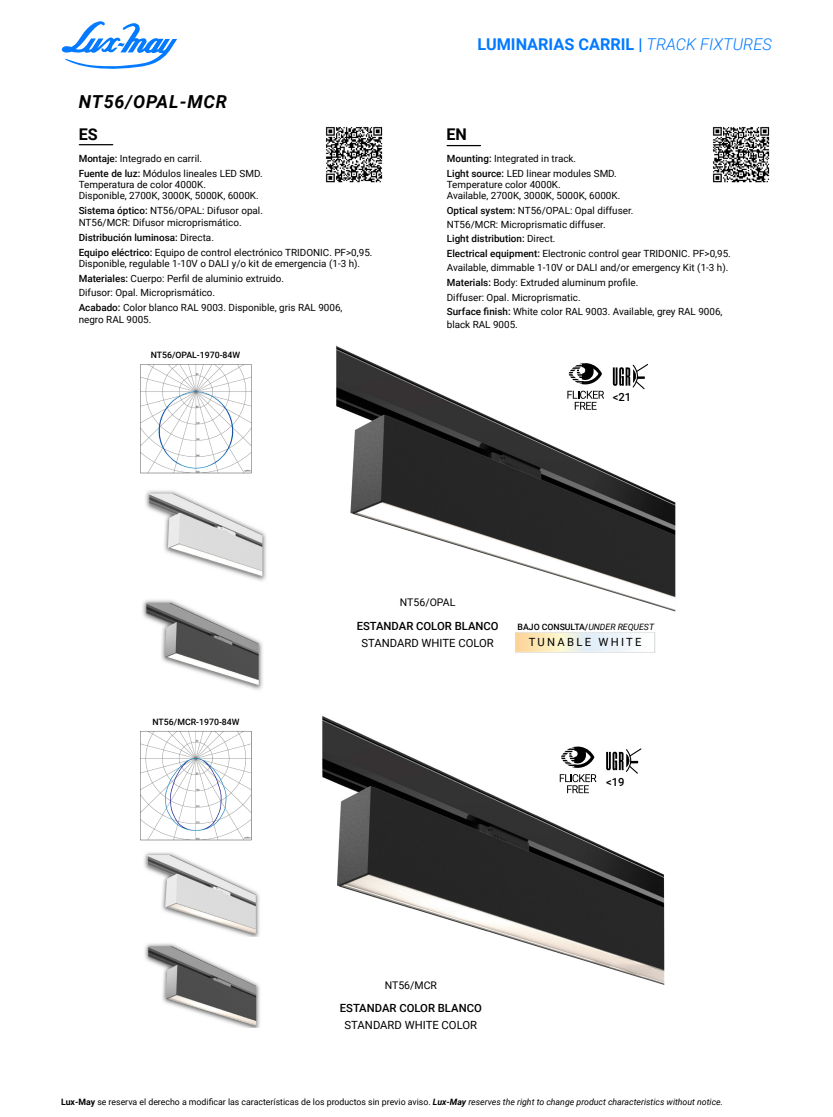
<style>
.page{position:relative;width:833px;height:1117px;background:#fff}
.page>*{position:absolute;margin:0;border:0;box-sizing:border-box;transform-origin:0 0}
.t1{font:italic 700 17.88px "Roboto";letter-spacing:.05em;color:#000}
.t2{font:700 16.25px "Roboto";color:#027aff}
.t3{font:700 16.12px "Roboto";color:#020203}
.t4{font:500 11.25px/16.5px "Roboto";color:#000;text-align:center}
.t5{font:11.25px "Roboto";letter-spacing:.2em;color:#000}
.t6{font:10.5px "Roboto";color:#000}
.t7{font:9.88px/14.9px "Roboto";color:#020203}
.t8{font:8.75px "Roboto";color:#000}
.t9{font:500 8.75px "Roboto";color:#000}
.s1{font-weight:300;font-style:italic}
.s2{font-weight:500}
.s3{font-weight:400}
.s4{font-weight:400;font-style:italic}
.s5{font-weight:700}
.s6{font-weight:700;font-style:italic}
.s7{font-style:italic}
</style>
<div class="page">
<svg style="left:62px;top:21px;width:115px;height:48px"></svg>
<img style="left:322px;top:716px;width:343px;height:269px">
<img style="left:336px;top:345px;width:340px;height:267px">
<hr style="left:79px;top:144px;width:34px;height:1px;background:#020203">
<hr style="left:447px;top:145px;width:33px;height:1px;background:#020203">
<img style="left:140px;top:364px;width:112px;height:110px">
<svg style="left:613px;top:364px;width:35px;height:25px"></svg>
<img style="left:140px;top:731px;width:112px;height:109px">
<svg style="left:606px;top:748px;width:35px;height:25px"></svg>
<img style="left:325px;top:126px;width:58px;height:57px">
<img style="left:712px;top:126px;width:58px;height:57px">
<svg style="left:560px;top:746px;width:36px;height:47px"></svg>
<svg style="left:567px;top:363px;width:37px;height:46px"></svg>
<img style="left:142px;top:490px;width:125px;height:200px">
<img style="left:144px;top:852px;width:116px;height:175px">
<img style="left:515px;top:632px;width:140px;height:21px">
<p class="t2" style="left:477px;top:33px;width:296px">LUMINARIAS CARRIL | <span class="s1">TRACK FIXTURES</span></p>
<p class="t1" style="left:79px;top:89px;width:150px">NT56/OPAL-MCR</p>
<p class="t3" style="left:79px;top:122px;width:21px">ES</p>
<p class="t3" style="left:446px;top:122px;width:22px">EN</p>
<p class="t7" style="left:79px;top:150px;width:185px"><span class="s2">Montaje:</span> Integrado en carril.<br><span class="s2">Fuente de luz:</span> Módulos lineales LED SMD.</p>
<p class="t7" style="left:79px;top:178px;width:182px;line-height:11.2px">Temperatura de color 4000K.<br>Disponible, 2700K, 3000K, 5000K, 6000K.</p>
<p class="t7" style="left:79px;top:204px;width:186px;line-height:12.2px"><span class="s2">Sistema óptico:</span> NT56/OPAL: Difusor opal.<br>NT56/MCR: Difusor microprismático.</p>
<p class="t7" style="left:79px;top:230px;width:295px"><span class="s2">Distribución luminosa:</span> Directa.<br><span class="s2">Equipo eléctrico:</span> Equipo de control electrónico TRIDONIC. PF&gt;0,95.</p>
<p class="t7" style="left:79px;top:256px;width:283px">Disponible, regulable 1-10V o DALI y/o kit de emergencia (1-3 h).<br><span class="s2">Materiales:</span> Cuerpo: Perfil de aluminio extruido.</p>
<p class="t7" style="left:79px;top:284px;width:265px">Difusor: Opal. Microprismático.<br><span class="s2">Acabado:</span> Color blanco RAL 9003. Disponible, gris RAL 9006,</p>
<p class="t7" style="left:79px;top:311px;width:74px">negro RAL 9005.</p>
<p class="t9" style="left:151px;top:349px;width:91px">NT56/OPAL-1970-84W</p>
<p class="t7" style="left:447px;top:150px;width:172px"><span class="s2">Mounting:</span> Integrated in track.<br><span class="s2">Light source:</span> LED linear modules SMD.</p>
<p class="t7" style="left:447px;top:178px;width:175px;line-height:11.2px">Temperature color 4000K.<br>Available, 2700K, 3000K, 5000K, 6000K.</p>
<p class="t7" style="left:447px;top:203px;width:188px;line-height:13.5px"><span class="s2">Optical system:</span> NT56/OPAL: Opal diffuser.<br>NT56/MCR: Microprismatic diffuser.</p>
<p class="t7" style="left:447px;top:231px;width:285px"><span class="s2">Light distribution:</span> Direct.<br><span class="s2">Electrical equipment:</span> Electronic control gear TRIDONIC. PF&gt;0,95.</p>
<p class="t7" style="left:447px;top:259px;width:283px">Available, dimmable 1-10V or DALI and/or emergency Kit (1-3 h).<br><span class="s2">Materials:</span> Body: Extruded aluminum profile.<br>Diffuser: Opal. Microprismatic.<br><span class="s2">Surface finish:</span> White color RAL 9003. Available, grey RAL 9006,</p>
<p class="t7" style="left:447px;top:316px;width:73px">black RAL 9005.</p>
<p class="t4" style="left:613px;top:388px;width:20px">&lt;21</p>
<p class="t6" style="left:400px;top:595px;width:57px">NT56/OPAL</p>
<p class="t9" style="left:152px;top:715px;width:89px">NT56/MCR-1970-84W</p>
<p class="t4" style="left:357px;top:617px;width:143px">ESTANDAR COLOR BLANCO<br><span class="s3">STANDARD WHITE COLOR</span></p>
<p class="t9" style="left:517px;top:621px;width:138px">BAJO CONSULTA/<span class="s4">UNDER REQUEST</span></p>
<p class="t5" style="left:528px;top:634px;width:114px">TUNABLE WHITE</p>
<p class="t4" style="left:606px;top:773px;width:20px">&lt;19</p>
<p class="t6" style="left:385px;top:977px;width:54px">NT56/MCR</p>
<p class="t4" style="left:340px;top:999px;width:143px">ESTANDAR COLOR BLANCO<br><span class="s3">STANDARD WHITE COLOR</span></p>
<p class="t8" style="left:61px;top:1095px;width:663px"><span class="s5">Lux-May</span> se reserva el derecho a modificar las características de los productos sin previo aviso. <span class="s6">Lux-May</span> <span class="s7">reserves the right to change product characteristics without notice.</span></p>
</div>
